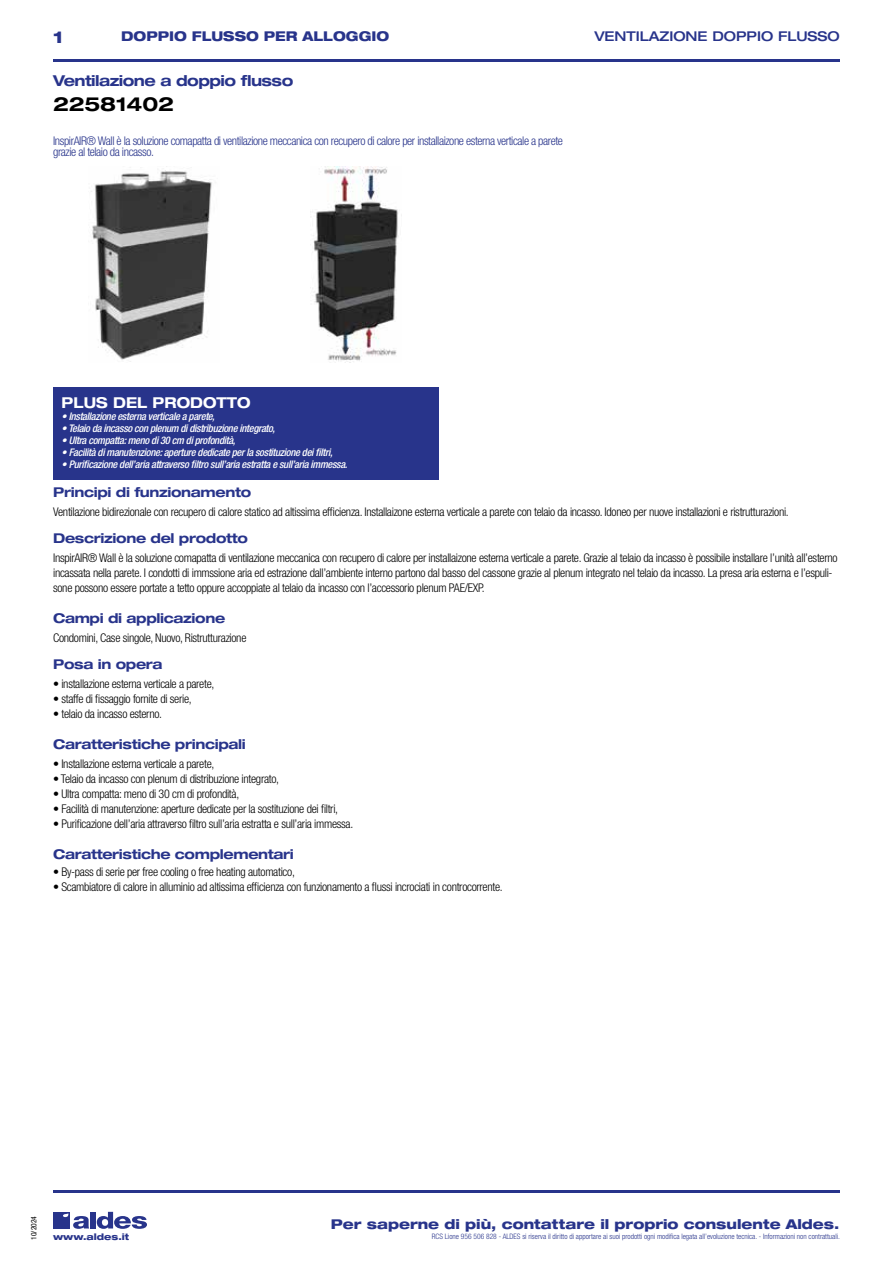
<style>
.page{position:relative;width:893px;height:1263px;background:#fff}
.page>*{position:absolute;margin:0;border:0;box-sizing:border-box;transform-origin:0 0}
.t1{font:700 expanded 19.5px "Helvetica Neue LT Std";letter-spacing:-.01em;color:#000}
.t2{font:800 expanded 16.5px "Helvetica Neue LT Std";color:#28348b}
.t3{font:700 expanded 15px "Helvetica Neue LT Std";letter-spacing:-.035em;color:#28348b}
.t4{font:700 expanded 15px "Helvetica Neue LT Std";color:#fff;scale:.95 1}
.t5{font:700 expanded 13.5px "Helvetica Neue LT Std";letter-spacing:-.025em;color:#28348b}
.t6{font:800 expanded 13.5px "Helvetica Neue LT Std";color:#28348b}
.t7{font:500 expanded 13.5px "Helvetica Neue LT Std";color:#28348b}
.t8{font:800 expanded 13.5px "Helvetica Neue LT Std";color:#28348b;scale:.95 1}
.t9{font:300 condensed 12px/15px "Helvetica Neue LT Std";letter-spacing:-.025em;color:#000}
.t10{font:300 condensed 12px/10.5px "Helvetica Neue LT Std";letter-spacing:-.035em;color:#28348b}
.t11{font:italic 500 condensed 10.5px "Helvetica Neue LT Std";letter-spacing:-.03em;color:#fff}
.t12{font:800 expanded 9px "Helvetica Neue LT Std";color:#28348b}
.t13{font:300 condensed 7.5px "Helvetica Neue LT Std";color:#28348b}
.t14{font:condensed 7.5px "Helvetica Neue LT Std";color:#000}
</style>
<div class="page">
<div style="left:53px;top:1212px;width:17px;height:16px;background:#28348b"></div>
<div style="left:90px;top:1212px;width:6px;height:16px;background:#28348b"></div>
<svg style="left:97px;top:1212px;width:50px;height:17px"></svg>
<svg style="left:63px;top:1213px;width:26px;height:16px"></svg>
<hr style="left:53px;top:59px;width:787px;height:2px;background:#28348b">
<div style="left:53px;top:387px;width:386px;height:92px;background:#28348b"></div>
<img style="left:91px;top:170px;width:121px;height:192px">
<img style="left:312px;top:167px;width:90px;height:195px">
<hr style="left:53px;top:1190px;width:787px;height:2px;background:#28348b">
<h2 class="t2" style="left:53px;top:26px;width:12px">1</h2>
<p class="t8" style="left:121px;top:28px;width:284px">DOPPIO FLUSSO PER ALLOGGIO</p>
<p class="t7" style="left:594px;top:28px;width:247px">VENTILAZIONE DOPPIO FLUSSO</p>
<p class="t3" style="left:53px;top:71px;width:242px">Ventilazione a doppio flusso</p>
<h1 class="t1" style="left:53px;top:92px;width:122px">22581402</h1>
<p class="t10" style="left:53px;top:136px;width:511px">InspirAIR® Wall è la soluzione comapatta di ventilazione meccanica con recupero di calore per installaizone esterna verticale a parete grazie al telaio da incasso.</p>
<p class="t4" style="left:62px;top:393px;width:200px">PLUS DEL PRODOTTO</p>
<p class="t11" style="left:62px;top:410px;width:154px">• Installazione esterna verticale a parete,</p>
<p class="t11" style="left:62px;top:422px;width:215px">• Telaio da incasso con plenum di distribuzione integrato,</p>
<p class="t11" style="left:62px;top:434px;width:175px">• Ultra compatta: meno di 30 cm di profondità,</p>
<p class="t11" style="left:62px;top:446px;width:272px">• Facilità di manutenzione: aperture dedicate per la sostituzione dei filtri,</p>
<p class="t11" style="left:62px;top:458px;width:287px">• Purificazione dell’aria attraverso filtro sull’aria estratta e sull’aria immessa.</p>
<p class="t5" style="left:53px;top:484px;width:200px">Principi di funzionamento</p>
<p class="t5" style="left:53px;top:530px;width:196px">Descrizione del prodotto</p>
<p class="t9" style="left:53px;top:505px;width:737px">Ventilazione bidirezionale con recupero di calore statico ad altissima efficienza. Installaizone esterna verticale a parete con telaio da incasso. Idoneo per nuove installazioni e ristrutturazioni.</p>
<p class="t9" style="left:53px;top:551px;width:786px">InspirAIR® Wall è la soluzione comapatta di ventilazione meccanica con recupero di calore per installaizone esterna verticale a parete. Grazie al telaio da incasso è possibile installare l’unità all’esterno incassata nella parete. I condotti di immssione aria ed estrazione dall’ambiente interno partono dal basso del cassone grazie al plenum integrato nel telaio da incasso. La presa aria esterna e l’espuli&shy;sone possono essere portate a tetto oppure accoppiate al telaio da incasso con l’accessorio plenum PAE/EXP.</p>
<p class="t9" style="left:53px;top:630px;width:195px">Condomini, Case singole, Nuovo, Ristrutturazione</p>
<p class="t9" style="left:53px;top:676px;width:163px">• installazione esterna verticale a parete,</p>
<p class="t9" style="left:53px;top:691px;width:140px">• staffe di fissaggio fornite di serie,</p>
<p class="t9" style="left:53px;top:706px;width:110px">• telaio da incasso esterno.</p>
<p class="t5" style="left:53px;top:736px;width:194px">Caratteristiche principali</p>
<p class="t5" style="left:53px;top:610px;width:174px">Campi di applicazione</p>
<p class="t5" style="left:53px;top:656px;width:111px">Posa in opera</p>
<p class="t9" style="left:53px;top:756px;width:163px">• Installazione esterna verticale a parete,</p>
<p class="t9" style="left:53px;top:771px;width:227px">• Telaio da incasso con plenum di distribuzione integrato,</p>
<p class="t9" style="left:53px;top:786px;width:188px">• Ultra compatta: meno di 30 cm di profondità,</p>
<p class="t9" style="left:53px;top:801px;width:286px">• Facilità di manutenzione: aperture dedicate per la sostituzione dei filtri,</p>
<p class="t9" style="left:53px;top:816px;width:302px">• Purificazione dell’aria attraverso filtro sull’aria estratta e sull’aria immessa.</p>
<p class="t9" style="left:53px;top:864px;width:243px">• By-pass di serie per free cooling o free heating automatico,</p>
<p class="t9" style="left:53px;top:879px;width:451px">• Scambiatore di calore in alluminio ad altissima efficienza con funzionamento a flussi incrociati in controcorrente.</p>
<p class="t5" style="left:53px;top:845px;width:242px">Caratteristiche complementari</p>
<p class="t14" style="left:29px;top:1240px;width:25px;rotate:-90deg">10/2024</p>
<p class="t6" style="left:331px;top:1215px;width:510px">Per saperne di più, contattare il proprio consulente Aldes.</p>
<p class="t12" style="left:53px;top:1231px;width:78px">www.aldes.it</p>
<p class="t13" style="left:432px;top:1232px;width:410px">RCS Lione 956 506 828 - ALDES si riserva il diritto di apportare ai suoi prodotti ogni modifica legata all’evoluzione tecnica. - Informazioni non contrattuali.</p>
</div>
